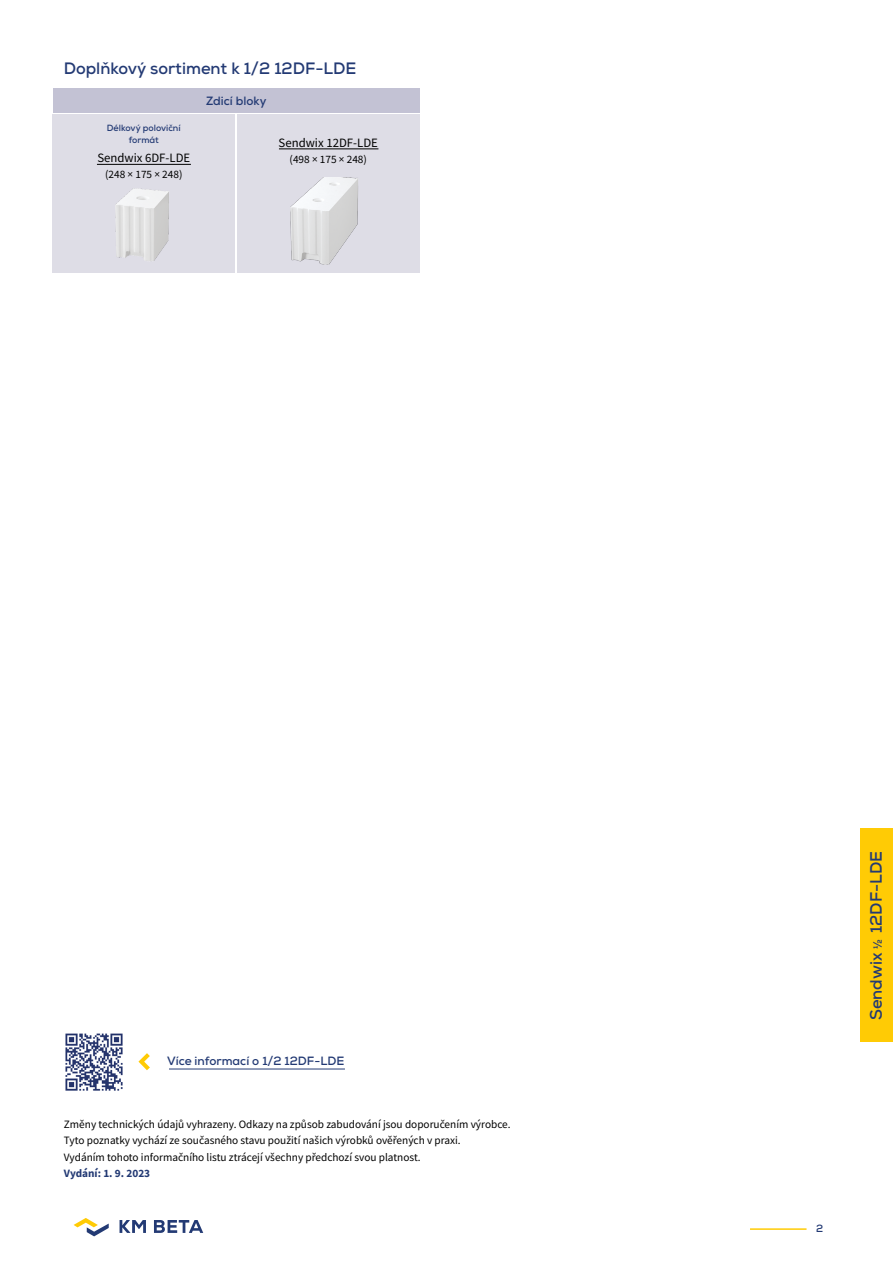
<style>
.page{position:relative;width:893px;height:1263px;background:#fff}
.page>*{position:absolute;margin:0;border:0;box-sizing:border-box;transform-origin:0 0}
.t1{font:700 16.5px "Nexa";color:#233a74}
.t2{font:12.75px "Source Sans Pro";color:#000}
.t3{font:700 12px "Nexa";color:#233a74}
.t4{font:11.25px "Source Sans Pro";color:#000}
.t5{font:700 11.25px "Source Sans Pro";color:#233a74}
.t6{font:700 10.5px "Nexa";color:#233a74}
.t7{font:700 9px "Nexa";color:#233a74}
.s1{font-size:12px}
</style>
<div class="page">
<svg style="left:74px;top:1218px;width:35px;height:18px"></svg>
<svg style="left:120px;top:1220px;width:26px;height:13px"></svg>
<svg style="left:154px;top:1220px;width:49px;height:13px"></svg>
<hr style="left:750px;top:1228px;width:56px;height:2px;background:#ffcb05">
<div style="left:53px;top:88px;width:366px;height:25px;background:#c3c2d4"></div>
<div style="left:237px;top:115px;width:182px;height:158px;background:#dedde6"></div>
<div style="left:53px;top:115px;width:182px;height:158px;background:#dedde6"></div>
<img style="left:115px;top:188px;width:54px;height:73px">
<img style="left:290px;top:178px;width:130px;height:94px">
<hr style="left:279px;top:149px;width:99px;height:1px;background:#000">
<hr style="left:97px;top:164px;width:94px;height:1px;background:#000">
<div style="left:860px;top:828px;width:33px;height:214px;background:#ffcb05"></div>
<svg style="left:138px;top:1053px;width:12px;height:17px"></svg>
<img style="left:65px;top:1033px;width:58px;height:58px">
<hr style="left:169px;top:1069px;width:176px;height:1px;background:#233a74">
<p class="t1" style="left:64px;top:58px;width:294px">Doplňkový sortiment k 1/2 12DF-LDE</p>
<p class="t3" style="left:206px;top:93px;width:62px">Zdicí bloky</p>
<p class="t7" style="left:107px;top:122px;width:75px">Délkový poloviční</p>
<p class="t7" style="left:129px;top:134px;width:32px">formát</p>
<p class="t2" style="left:279px;top:134px;width:101px">Sendwix 12DF-LDE</p>
<p class="t2" style="left:97px;top:149px;width:94px">Sendwix 6DF-LDE</p>
<p class="t4" style="left:290px;top:152px;width:79px">(498 × 175 × 248)</p>
<p class="t4" style="left:105px;top:167px;width:79px">(248 × 175 × 248)</p>
<p class="t3" style="left:167px;top:1053px;width:179px">Více informací o 1/2 12DF-LDE</p>
<p class="t4" style="left:64px;top:1117px;width:448px">Změny technických údajů vyhrazeny. Odkazy na způsob zabudování jsou doporučením výrobce.</p>
<p class="t4" style="left:64px;top:1133px;width:398px">Tyto poznatky vychází ze současného stavu použití našich výrobků ověřených v praxi.</p>
<p class="t4" style="left:64px;top:1150px;width:358px">Vydáním tohoto informačního listu ztrácejí všechny předchozí svou platnost.</p>
<p class="t5" style="left:64px;top:1166px;width:88px">Vydání: 1. 9. 2023</p>
<p class="t1" style="left:865px;top:1020px;width:171px;rotate:-90deg">Sendwix <span class="s1">½</span> 12DF-LDE</p>
<p class="t6" style="left:816px;top:1221px;width:9px">2</p>
</div>
